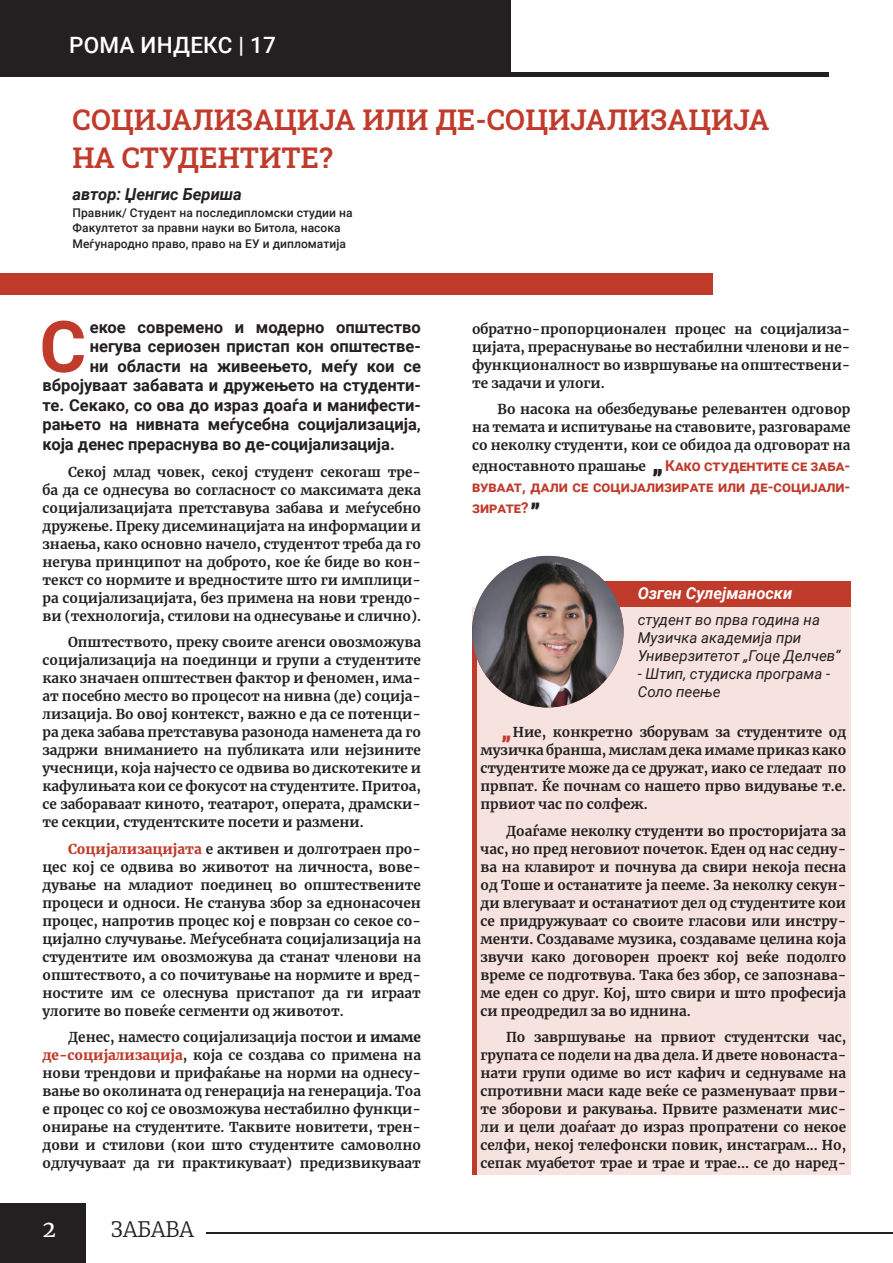
<style>
.page{position:relative;width:893px;height:1263px;background:#fff}
.page>*{position:absolute;margin:0;border:0;box-sizing:border-box;transform-origin:0 0}
.t1{font:700 71.4px "Roboto";color:#c03b2b}
.naslov{font:600 28.5px/37.5px "Roboto Slab";color:#c03b2b}
.t2{font:900 24px "Roboto Slab";color:#241f21}
.t3{font:900 24px "Roboto Slab";color:#c03b2b}
.t4{font:500 22.5px "Roboto";letter-spacing:.01em;color:#fff}
.t5{font:22.5px "Merriweather";color:#fff}
.t6{font:300 21px "Merriweather";color:#241f21}
.t7{font:700 16.5px "Roboto";color:#241f21}
.naslov-avtor{font:italic 700 16.5px "Roboto";color:#241f21}
.naslov-avtor-2{font:italic 700 16.5px "Roboto";color:#fff}
.naslov-avtor-3{font:italic 15px/18px "Roboto";color:#241f21}
.t8{font:700 15px/21px "Roboto";letter-spacing:.015em;color:#c03b2b;text-align:justify}
.t9{font:700 13.5px/18px "Merriweather";color:#231f20;text-align:justify}
.naslov-avtor-4{font:500 12px/15px "Roboto";letter-spacing:.005em;color:#241f21}
.s1{font-weight:900;color:#c03b2b}
.s2{font-weight:900}
</style>
<div class="page">
<div style="left:510px;top:72px;width:319px;height:5px;background:#241f21"></div>
<div style="left:0;top:0;width:510px;height:77px;background:#241f21"></div>
<div style="left:0;top:1203px;width:85px;height:60px;background:#241f21"></div>
<hr style="left:113px;top:1232px;width:780px;height:2px;background:#241f21">
<div style="left:472px;top:607px;width:378px;height:567px;background:#f6e2df"></div>
<div style="left:0;top:273px;width:712px;height:22px;background:#c03b2b"></div>
<div style="left:574px;top:581px;width:276px;height:26px;background:#c03b2b"></div>
<hr style="left:472px;top:626px;width:4px;height:548px;background:#c03b2b">
<div style="left:472px;top:556px;width:152px;height:151px;background:#fff;opacity:.08"></div>
<div style="left:111px;top:1216px;width:95px;height:32px;background:#fff"></div>
<h3 class="t4" style="left:69px;top:29px;width:208px">РОМА ИНДЕКС | 17</h3>
<p class="naslov" style="left:73px;top:100px;width:699px">СОЦИЈАЛИЗАЦИЈА ИЛИ ДЕ-СОЦИЈАЛИЗАЦИЈА<br>НА СТУДЕНТИТЕ?</p>
<p class="naslov-avtor" style="left:73px;top:183px;width:171px">автор: Џенгис Бериша</p>
<p class="naslov-avtor-4" style="left:73px;top:205px;width:282px">Правник/ Студент на последипломски студии на<br>Факултетот за правни науки во Битола, насока</p>
<p class="naslov-avtor-4" style="left:73px;top:236px;width:275px">Меѓународно право, право на ЕУ и дипломатија</p>
<p class="t1" style="left:40px;top:297px;width:48px">С</p>
<p class="t7" style="left:90px;top:316px;width:333px">екое современо и модерно општество</p>
<p class="t7" style="left:90px;top:335px;width:333px">негува сериозен пристап кон општестве-</p>
<p class="t7" style="left:90px;top:355px;width:333px">ни области на живеењето, меѓу кои се</p>
<p class="t7" style="left:43px;top:374px;width:380px">вбројуваат забавата и дружењето на студенти-</p>
<p class="t7" style="left:43px;top:394px;width:380px">те. Секако, со ова до израз доаѓа и манифести-</p>
<p class="t7" style="left:43px;top:413px;width:380px">рањето на нивната меѓусебна социјализација,</p>
<p class="t7" style="left:43px;top:433px;width:354px">која денес прераснува во де-социјализација.</p>
<p class="t9" style="left:43px;top:462px;width:380px;text-indent:26px">Секој млад човек, секој студент секогаш тре&shy;ба да се однесува во согласност со максимата дека социјализацијата претставува забава и меѓусебно дружење. Преку дисеминацијата на информации и знаења, како основно начело, студентот треба да го негува принципот на доброто, кое ќе биде во кон&shy;текст со нормите и вредностите што ги имплици&shy;ра социјализацијата, без примена на нови трендо&shy;ви (технологија, стилови на однесување и слично).</p>
<p class="t9" style="left:43px;top:633px;width:380px;text-indent:26px">Општеството, преку своите агенси овозможува социјализација на поединци и групи а студентите како значаен општествен фактор и феномен, има&shy;ат посебно место во процесот на нивна (де) соција&shy;лизација. Во овој контекст, важно е да се потенци&shy;ра дека забава претставува разонода наменета да го задржи вниманието на публиката или нејзините учесници, која најчесто се одвива во дискотеките и кафулињата кои се фокусот на студентите. Притоа, се забораваат киното, театарот, операта, драмски&shy;те секции, студентските посети и размени.</p>
<p class="t9" style="left:43px;top:839px;width:380px;text-indent:26px"><span class="s1">Социјализацијата</span> е активен и долготраен про&shy;цес кој се одвива во животот на личноста, вове&shy;дување на младиот поединец во општествените процеси и односи. Не станува збор за еднонасочен процес, напротив процес кој е поврзан со секое со&shy;цијално случување. Меѓусебната социјализација на студентите им овозможува да станат членови на општеството, а со почитување на нормите и вред&shy;ностите им се олеснува пристапот да ги играат улогите во повеќе сегменти од животот.</p>
<p class="t9" style="left:43px;top:1028px;width:380px;text-indent:26px">Денес, наместо социјализација постои <span class="s2">и имаме </span><span class="s1">де-социјализација</span>, која се создава со примена на нови трендови и прифаќање на норми на однесу&shy;вање во околината од генерација на генерација. Тоа е процес со кој се овозможува нестабилно функци&shy;онирање на студентите. Таквите новитети, трен&shy;дови и стилови (кои што студентите самоволно одлучуваат да ги практикуваат) предизвикуваат</p>
<h3 class="t5" style="left:43px;top:1214px;width:15px">2</h3>
<h3 class="t6" style="left:111px;top:1215px;width:85px">ЗАБАВА</h3>
<p class="t9" style="left:472px;top:320px;width:380px">обратно-пропорционален процес на социјализа&shy;цијата, прераснување во нестабилни членови и не&shy;функционалност во извршување на општествени&shy;те задачи и улоги.</p>
<p class="t9" style="left:472px;top:400px;width:380px;text-indent:26px">Во насока на обезбедување релевантен одговор на темата и испитување на ставовите, разговараме со неколку студенти, кои се обидоа да одговорат на</p>
<p class="t9" style="left:472px;top:457px;width:176px">едноставното прашање</p>
<p class="t8" style="left:472px;top:455px;width:380px;text-indent:193px">Како студентите се заба&shy;вуваат, дали се социјализирате или де-социјали&shy;зирате?</p>
<p class="t2" style="left:652px;top:447px;width:12px">„</p>
<p class="t2" style="left:540px;top:516px;width:12px;rotate:-180deg">“</p>
<p class="naslov-avtor-2" style="left:638px;top:581px;width:156px">Озген Сулејманоски</p>
<p class="naslov-avtor-3" style="left:638px;top:610px;width:204px">студент во прва година на<br>Музичка академија при<br>Универзитетот „Гоце Делчев“</p>
<p class="naslov-avtor-3" style="left:638px;top:664px;width:194px">- Штип, студиска програма -<br>Соло пеење</p>
<p class="t9" style="left:480px;top:723px;width:367px;text-indent:32px">Ние, конкретно зборувам за студентите од музичка бранша, мислам дека имаме приказ како студентите може да се дружат, иако се гледаат по првпат. Ќе почнам со нашето прво видување т.е. првиот час по солфеж.</p>
<p class="t9" style="left:480px;top:821px;width:367px;text-indent:26px">Доаѓаме неколку студенти во просторијата за час, но пред неговиот почеток. Еден од нас седну&shy;ва на клавирот и почнува да свири некоја песна од Тоше и останатите ја пееме. За неколку секун&shy;ди влегуваат и останатиот дел од студентите кои се придружуваат со своите гласови или инстру&shy;менти. Создаваме музика, создаваме целина која звучи како договорен проект кој веќе подолго време се подготвува. Така без збор, се запознава&shy;ме еден со друг. Кој, што свири и што професија си преодредил за во иднина.</p>
<p class="t9" style="left:480px;top:1028px;width:367px;text-indent:26px">По завршување на првиот студентски час, групата се подели на два дела. И двете новонаста&shy;нати групи одиме во ист кафич и седнуваме на спротивни маси каде веќе се разменуваат први&shy;те зборови и ракувања. Првите разменати мис&shy;ли и цели доаѓаат до израз пропратени со некое селфи, некој телефонски повик, инстаграм... Но, сепак муабетот трае и трае и трае... се до наред-</p>
<p class="t3" style="left:511px;top:749px;width:12px;rotate:-180deg">“</p>
</div>
